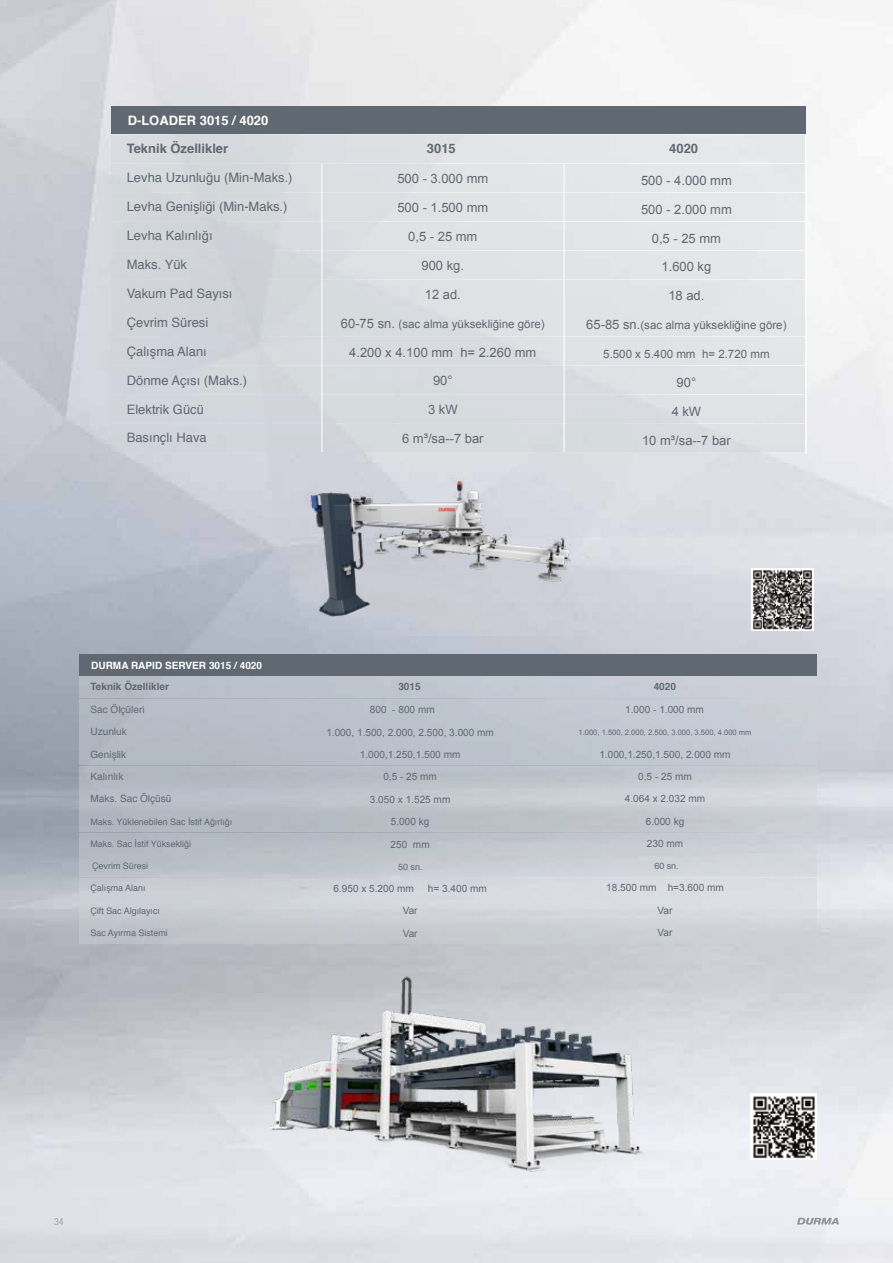
<style>
.page{position:relative;width:893px;height:1263px;background:#fff}
.page>*{position:absolute;margin:0;border:0;box-sizing:border-box;transform-origin:0 0}
.t1{font:13.05px "Helvetica";color:#606871}
.t2{font:13.05px "Arial";color:#606871}
.t3{font:700 13.05px "Helvetica";color:#606871}
.t4{font:700 13.05px "Helvetica";color:#fff}
.t5{font:11.55px "Arial";color:#606871}
.t6{font:10.05px "Arial";color:#606871}
.t7{font:10.05px "Helvetica";color:#606871}
.t8{font:700 10.05px "Helvetica";color:#fff}
.t9{font:700 10.05px "Helvetica";color:#606871}
.t10{font:300 condensed 9.75px "Helvetica Neue LT Pro";color:#939393}
.t11{font:9px "Helvetica";color:#606871}
.t12{font:7.65px "Arial";color:#606871}
.s1{font-size:13.05px}
</style>
<div class="page">
<img style="left:0;top:0;width:893px;height:1263px">
<img style="left:289px;top:468px;width:309px;height:168px">
<img style="left:240px;top:944px;width:439px;height:242px">
<div style="left:79px;top:654px;width:737px;height:21px;background:#606871"></div>
<div style="left:79px;top:676px;width:737px;height:22px;background:linear-gradient(to right,#b3bbc4,#ced3da)"></div>
<div style="left:79px;top:699px;width:737px;height:21px;background:linear-gradient(to right,#b2bac3,#cbd1d9)"></div>
<div style="left:79px;top:721px;width:737px;height:21px;background:#bbc2cb"></div>
<div style="left:79px;top:744px;width:737px;height:21px;background:linear-gradient(to right,#afb7c0,#c6ccd4)"></div>
<div style="left:79px;top:766px;width:737px;height:21px;background:linear-gradient(to right,#acb4bd,#c8cfd5)"></div>
<div style="left:79px;top:788px;width:737px;height:22px;background:linear-gradient(to right,#b2bac3,#d4dade)"></div>
<div style="left:79px;top:811px;width:737px;height:21px;background:linear-gradient(to right,#abb3bc,#c9cdd3)"></div>
<div style="left:79px;top:833px;width:737px;height:21px;background:linear-gradient(to right,#adb6be,#cfd2d8)"></div>
<div style="left:79px;top:856px;width:737px;height:21px;background:linear-gradient(to right,#b5bcc3,#d8dbe1)"></div>
<div style="left:79px;top:878px;width:737px;height:21px;background:linear-gradient(to right,#c8ccd3,#dee2e6)"></div>
<div style="left:79px;top:900px;width:737px;height:22px;background:#cfd5d7"></div>
<div style="left:79px;top:922px;width:737px;height:22px;background:#c7cbd0"></div>
<img style="left:752px;top:568px;width:62px;height:63px">
<img style="left:751px;top:1093px;width:65px;height:66px">
<div style="left:111px;top:106px;width:695px;height:28px;background:#606871"></div>
<div style="left:111px;top:135px;width:695px;height:28px;background:linear-gradient(to right,#d5d8dd,#e9eceb)"></div>
<div style="left:111px;top:164px;width:695px;height:28px;background:linear-gradient(to right,#d4d8dc,#e9ebeb)"></div>
<div style="left:111px;top:193px;width:695px;height:28px;background:linear-gradient(to right,#d2d6da,#eaeceb)"></div>
<div style="left:111px;top:222px;width:695px;height:27px;background:linear-gradient(to right,#d1d5d9,#eaeceb)"></div>
<div style="left:111px;top:251px;width:695px;height:27px;background:linear-gradient(to right,#cfd3d9,#e9ebeb)"></div>
<div style="left:111px;top:280px;width:695px;height:27px;background:linear-gradient(to right,#ced3d8,#e8eaea)"></div>
<div style="left:111px;top:309px;width:695px;height:27px;background:#dbdde1"></div>
<div style="left:111px;top:338px;width:695px;height:27px;background:#d8dce0"></div>
<div style="left:111px;top:367px;width:695px;height:27px;background:#d8dce0"></div>
<div style="left:111px;top:395px;width:695px;height:28px;background:#d6dbde"></div>
<div style="left:111px;top:424px;width:695px;height:28px;background:#d6dbde"></div>
<hr style="left:321px;top:164px;width:1px;height:288px;background:#fff">
<hr style="left:563px;top:164px;width:2px;height:288px;background:#fff">
<hr style="left:805px;top:135px;width:2px;height:318px;background:#fff">
<svg style="left:797px;top:1218px;width:42px;height:6px"></svg>
<p class="t4" style="left:128px;top:110px;width:142px">D-LOADER 3015 / 4020</p>
<p class="t3" style="left:127px;top:138px;width:103px">Teknik Özellikler</p>
<p class="t1" style="left:127px;top:168px;width:167px">Levha Uzunluğu (Min-Maks.)</p>
<p class="t1" style="left:127px;top:196px;width:162px">Levha Genişliği (Min-Maks.)</p>
<p class="t1" style="left:127px;top:225px;width:87px">Levha Kalınlığı</p>
<p class="t1" style="left:127px;top:254px;width:62px">Maks. Yük</p>
<p class="t1" style="left:127px;top:283px;width:107px">Vakum Pad Sayısı</p>
<p class="t1" style="left:127px;top:312px;width:83px">Çevrim Süresi</p>
<p class="t1" style="left:127px;top:341px;width:82px">Çalışma Alanı</p>
<p class="t1" style="left:127px;top:370px;width:122px">Dönme Açısı (Maks.)</p>
<p class="t1" style="left:127px;top:399px;width:79px">Elektrik Gücü</p>
<p class="t1" style="left:127px;top:428px;width:82px">Basınçlı Hava</p>
<p class="t3" style="left:427px;top:138px;width:30px">3015</p>
<p class="t3" style="left:669px;top:138px;width:30px">4020</p>
<p class="t2" style="left:397px;top:170px;width:92px">500 - 3.000 mm</p>
<p class="t2" style="left:397px;top:199px;width:92px">500 - 1.500 mm</p>
<p class="t2" style="left:408px;top:228px;width:71px">0,5 - 25 mm</p>
<p class="t2" style="left:422px;top:257px;width:44px">900 kg.</p>
<p class="t2" style="left:425px;top:286px;width:38px">12 ad.</p>
<p class="t5" style="left:341px;top:316px;width:205px"><span class="s1">60-75 sn.</span> (sac alma yüksekliğine göre)</p>
<p class="t2" style="left:349px;top:343px;width:189px">4.200 x 4.100 mm h= 2.260 mm</p>
<p class="t2" style="left:433px;top:372px;width:21px">90°</p>
<p class="t2" style="left:428px;top:401px;width:31px">3 kW</p>
<p class="t2" style="left:402px;top:430px;width:83px">6 m³/sa--7 bar</p>
<p class="t2" style="left:641px;top:172px;width:92px">500 - 4.000 mm</p>
<p class="t2" style="left:641px;top:200px;width:92px">500 - 2.000 mm</p>
<p class="t2" style="left:652px;top:229px;width:71px">0,5 - 25 mm</p>
<p class="t2" style="left:661px;top:258px;width:51px">1.600 kg</p>
<p class="t2" style="left:668px;top:287px;width:38px">18 ad.</p>
<p class="t5" style="left:586px;top:318px;width:202px"><span class="s1">65-85 sn.</span>(sac alma yüksekliğine göre)</p>
<p class="t5" style="left:603px;top:347px;width:168px">5.500 x 5.400 mm h= 2.720 mm</p>
<p class="t2" style="left:677px;top:374px;width:21px">90°</p>
<p class="t2" style="left:672px;top:403px;width:31px">4 kW</p>
<p class="t2" style="left:642px;top:432px;width:90px">10 m³/sa--7 bar</p>
<p class="t8" style="left:91px;top:657px;width:172px">DURMA RAPID SERVER 3015 / 4020</p>
<p class="t9" style="left:90px;top:679px;width:80px">Teknik Özellikler</p>
<p class="t7" style="left:90px;top:701px;width:56px">Sac Ölçüleri</p>
<p class="t7" style="left:90px;top:724px;width:38px">Uzunluk</p>
<p class="t7" style="left:90px;top:746px;width:37px">Genişlik</p>
<p class="t7" style="left:90px;top:769px;width:34px">Kalınlık</p>
<p class="t7" style="left:90px;top:791px;width:82px">Maks. Sac Ölçüsü</p>
<p class="t11" style="left:90px;top:815px;width:143px">Maks. Yüklenebilen Sac İstif Ağırlığı</p>
<p class="t11" style="left:90px;top:837px;width:102px">Maks. Sac İstif Yüksekliği</p>
<p class="t11" style="left:90px;top:881px;width:57px">Çalışma Alanı</p>
<p class="t11" style="left:90px;top:904px;width:71px">Çift Sac Algılayıcı</p>
<p class="t11" style="left:90px;top:926px;width:79px">Sac Ayırma Sistemi</p>
<p class="t9" style="left:398px;top:679px;width:24px">3015</p>
<p class="t9" style="left:654px;top:679px;width:24px">4020</p>
<p class="t6" style="left:326px;top:725px;width:169px">1.000, 1.500, 2.000, 2.500, 3.000 mm</p>
<p class="t6" style="left:370px;top:703px;width:66px">800 - 800 mm</p>
<p class="t6" style="left:625px;top:703px;width:80px">1.000 - 1.000 mm</p>
<p class="t6" style="left:360px;top:748px;width:102px">1.000,1.250,1.500 mm</p>
<p class="t6" style="left:383px;top:770px;width:55px">0,5 - 25 mm</p>
<p class="t6" style="left:370px;top:793px;width:82px">3.050 x 1.525 mm</p>
<p class="t6" style="left:391px;top:815px;width:40px">5.000 kg</p>
<p class="t6" style="left:391px;top:837px;width:41px">250 mm</p>
<p class="t6" style="left:333px;top:882px;width:82px">6.950 x 5.200 mm</p>
<p class="t6" style="left:428px;top:882px;width:60px">h= 3.400 mm</p>
<p class="t6" style="left:403px;top:904px;width:16px">Var</p>
<p class="t6" style="left:403px;top:926px;width:16px">Var</p>
<p class="t12" style="left:578px;top:727px;width:175px">1.000, 1.500, 2.000, 2.500, 3.000, 3.500, 4.000 mm</p>
<p class="t6" style="left:599px;top:747px;width:133px">1.000,1.250,1.500, 2.000 mm</p>
<p class="t6" style="left:638px;top:770px;width:55px">0,5 - 25 mm</p>
<p class="t6" style="left:625px;top:792px;width:82px">4.064 x 2.032 mm</p>
<p class="t6" style="left:646px;top:814px;width:40px">6.000 kg</p>
<p class="t6" style="left:647px;top:837px;width:38px">230 mm</p>
<p class="t6" style="left:606px;top:881px;width:119px">18.500 mm h=3.600 mm</p>
<p class="t6" style="left:658px;top:903px;width:16px">Var</p>
<p class="t6" style="left:658px;top:926px;width:16px">Var</p>
<p class="t11" style="left:92px;top:859px;width:58px">Çevrim Süresi</p>
<p class="t11" style="left:398px;top:860px;width:26px">50 sn.</p>
<p class="t11" style="left:654px;top:859px;width:26px">60 sn.</p>
<p class="t10" style="left:54px;top:1215px;width:11px">34</p>
</div>
